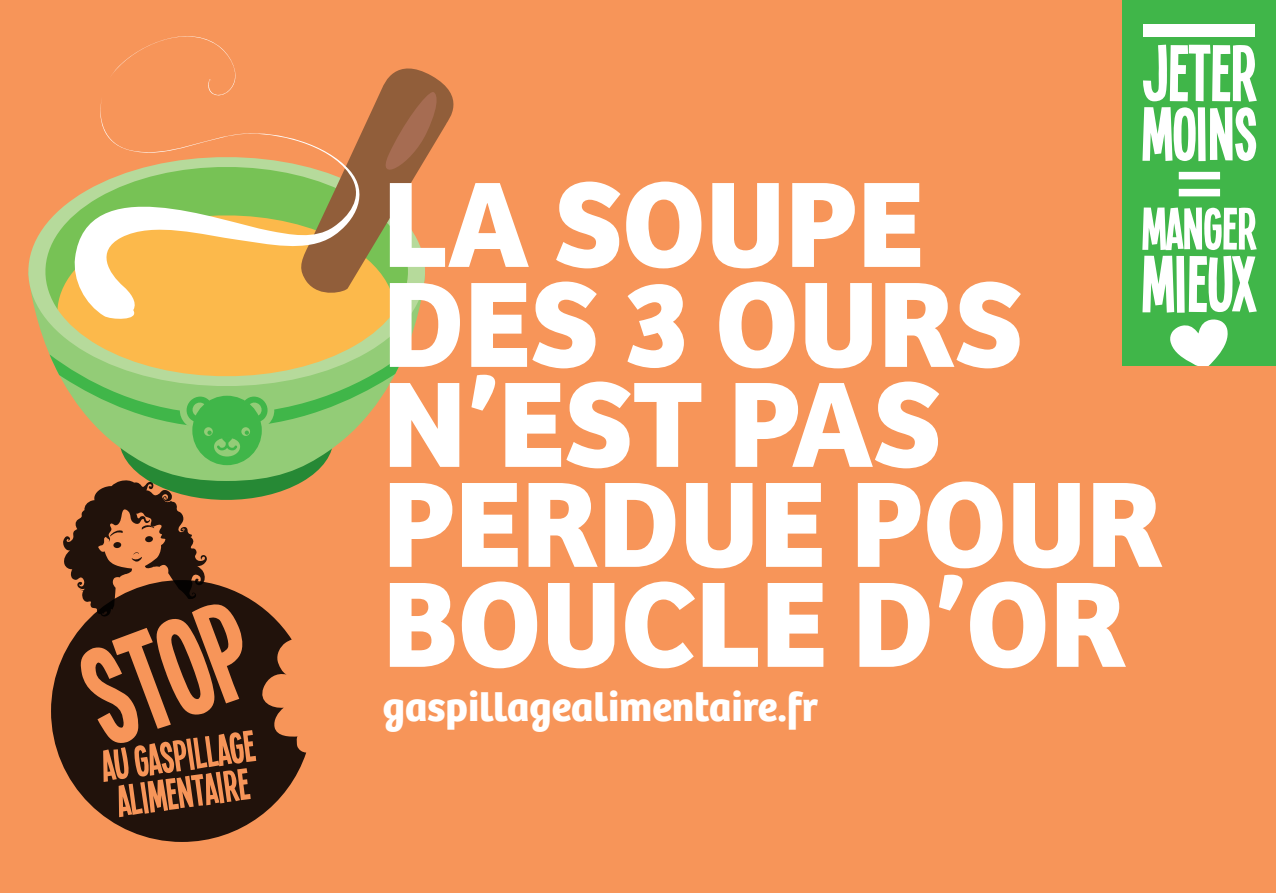
<style>
.page{position:relative;width:1276px;height:893px;background:#f79559}
.page>*{position:absolute;margin:0;border:0;box-sizing:border-box;transform-origin:0 0}
.t1{font:700 126px/99.9px "Bree";color:#fff}
.t2{font:86.1px "Single Sleeve";color:#fff}
.t3{font:85.8px "Single Sleeve";color:#fff}
.t4{font:81.3px "Single Sleeve";color:#fff}
.t5{font:500 81.3px "Cooper Hewitt";color:#fff}
.t6{font:64.2px "Single Sleeve";color:#fff}
.t7{font:700 41.4px "Bree";color:#fff}
</style>
<div class="page">
<div style="left:1123px;top:0;width:153px;height:366px;background:#40b649"></div>
<div style="left:1143px;top:24px;width:111px;height:12px;background:#fff"></div>
<svg style="left:1170px;top:319px;width:58px;height:47px"></svg>
<svg style="left:51px;top:617px;width:255px;height:225px;fill:#21120b"></svg>
<svg style="left:28px;top:200px;width:394px;height:154px;background:#dabd61"></svg>
<svg style="left:370px;top:68px;width:84px;height:231px"></svg>
<svg style="left:72px;top:100px;width:298px;height:221px"></svg>
<svg style="left:111px;top:36px;width:125px;height:60px"></svg>
<svg style="left:49px;top:354px;width:356px;height:263px"></svg>
<p class="t2" style="left:1142px;top:24px;width:116px">JETER</p>
<p class="t4" style="left:1142px;top:88px;width:116px">MOINS</p>
<p class="t5" style="left:1175px;top:137px;width:50px">=</p>
<p class="t1" style="left:383px;top:176px;width:542px">LA SOUPE</p>
<p class="t6" style="left:1142px;top:192px;width:116px">MANGER</p>
<p class="t1" style="left:383px;top:276px;width:781px">DES 3 OURS<br>N’EST PAS<br>PERDUE POUR<br>BOUCLE D’OR</p>
<p class="t7" style="left:383px;top:682px;width:437px">gaspillagealimentaire.fr</p>
<p class="t3" style="left:1142px;top:235px;width:115px">MIEUX</p>
</div>
